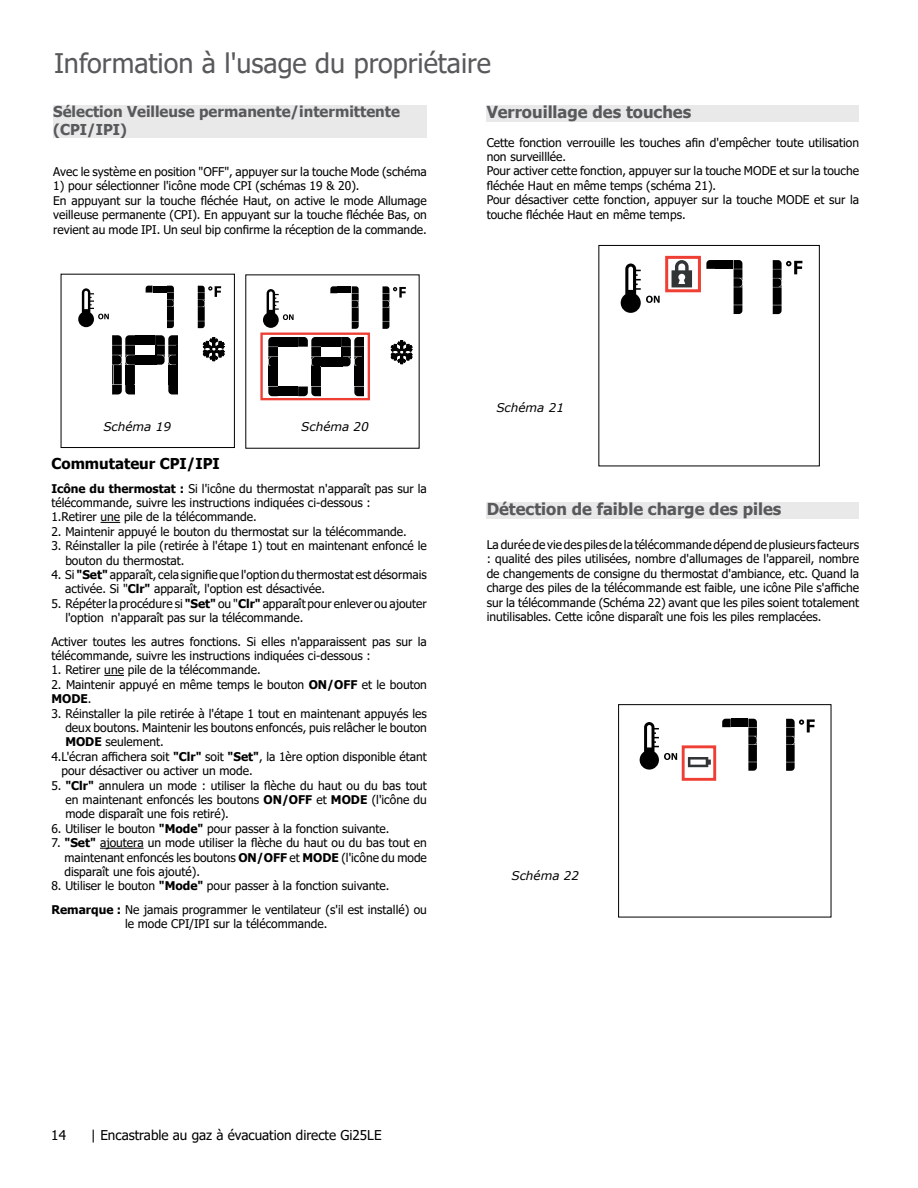
<style>
.page{position:relative;width:918px;height:1188px;background:#fff}
.page>*{position:absolute;margin:0;border:0;box-sizing:border-box;transform-origin:0 0}
.t1{font:27px "Tahoma";color:#58595b}
.t2{font:700 16.5px "Tahoma";color:#58595b}
.t3{font:700 15px/18px "Tahoma";color:#58595b}
.t4{font:700 15px "Tahoma";color:#000}
.t5{font:13.5px "Tahoma";color:#000}
.t6{font:12px/14.4px "Tahoma";color:#000}
.t7{font:italic 12px "Verdana";color:#000}
.s1{font-weight:700}
</style>
<div class="page">
<div style="left:53px;top:105px;width:374px;height:33px;background:#e9e9ea"></div>
<svg style="left:263px;top:289px;width:31px;height:39px"></svg>
<svg style="left:330px;top:286px;width:7px;height:7px"></svg>
<svg style="left:352px;top:286px;width:7px;height:43px"></svg>
<div style="left:338px;top:286px;width:13px;height:7px;background:#000"></div>
<svg style="left:383px;top:286px;width:23px;height:43px"></svg>
<svg style="left:78px;top:288px;width:31px;height:39px"></svg>
<svg style="left:146px;top:286px;width:7px;height:7px"></svg>
<svg style="left:167px;top:286px;width:7px;height:42px"></svg>
<div style="left:153px;top:286px;width:14px;height:7px;background:#000"></div>
<div style="left:61px;top:274px;width:174px;height:174px;border:1px solid #000"></div>
<svg style="left:198px;top:286px;width:24px;height:42px"></svg>
<div style="left:392px;top:304px;width:23px;height:32px;background:#fff"></div>
<div style="left:206px;top:308px;width:23px;height:26px;background:#fff"></div>
<svg style="left:336px;top:337px;width:28px;height:59px"></svg>
<div style="left:321px;top:337px;width:20px;height:10px;background:#000"></div>
<div style="left:321px;top:357px;width:20px;height:9px;background:#000"></div>
<div style="left:268px;top:367px;width:10px;height:19px;background:#000"></div>
<div style="left:278px;top:387px;width:20px;height:9px;background:#000"></div>
<svg style="left:268px;top:387px;width:10px;height:9px"></svg>
<svg style="left:268px;top:337px;width:10px;height:29px"></svg>
<svg style="left:298px;top:337px;width:23px;height:59px"></svg>
<div style="left:278px;top:337px;width:20px;height:10px;background:#000"></div>
<div style="left:260px;top:333px;width:110px;height:67px;border:2px solid #ef3e33"></div>
<svg style="left:155px;top:335px;width:23px;height:59px"></svg>
<div style="left:135px;top:335px;width:20px;height:10px;background:#000"></div>
<div style="left:135px;top:355px;width:20px;height:10px;background:#000"></div>
<svg style="left:112px;top:335px;width:23px;height:59px"></svg>
<svg style="left:390px;top:340px;width:23px;height:25px"></svg>
<svg style="left:202px;top:337px;width:23px;height:25px"></svg>
<div style="left:487px;top:105px;width:372px;height:16px;background:#e9e9ea"></div>
<svg style="left:621px;top:264px;width:39px;height:49px"></svg>
<svg style="left:706px;top:260px;width:9px;height:9px"></svg>
<svg style="left:734px;top:260px;width:8px;height:54px"></svg>
<div style="left:716px;top:260px;width:17px;height:9px;background:#000"></div>
<div style="left:599px;top:245px;width:221px;height:221px;border:1px solid #000"></div>
<svg style="left:773px;top:260px;width:30px;height:54px"></svg>
<svg style="left:671px;top:270px;width:22px;height:18px"></svg>
<svg style="left:672px;top:260px;width:20px;height:27px"></svg>
<div style="left:665px;top:256px;width:36px;height:36px;border:3px solid #ef3e33"></div>
<div style="left:784px;top:289px;width:29px;height:41px;background:#fff"></div>
<div style="left:487px;top:502px;width:372px;height:16px;background:#e9e9ea"></div>
<svg style="left:640px;top:722px;width:37px;height:48px"></svg>
<svg style="left:722px;top:719px;width:9px;height:8px"></svg>
<svg style="left:748px;top:719px;width:9px;height:52px"></svg>
<div style="left:731px;top:719px;width:17px;height:8px;background:#000"></div>
<div style="left:618px;top:704px;width:213px;height:213px;border:1px solid #000"></div>
<svg style="left:786px;top:719px;width:29px;height:52px"></svg>
<div style="left:682px;top:745px;width:34px;height:36px;border:3px solid #ef3e33"></div>
<svg style="left:687px;top:755px;width:26px;height:15px"></svg>
<svg style="left:688px;top:757px;width:23px;height:10px"></svg>
<div style="left:797px;top:749px;width:28px;height:40px;background:#fff"></div>
<svg style="left:101px;top:522px;width:19px;height:1px"></svg>
<svg style="left:104px;top:675px;width:20px;height:1px"></svg>
<hr style="left:100px;top:848px;width:44px;height:1px;background:#000">
<h1 class="t1" style="left:54px;top:45px;width:439px">Information à l'usage du propriétaire</h1>
<p class="t3" style="left:53px;top:103px;width:348px">Sélection Veilleuse permanente/intermittente (CPI/IPI)</p>
<p class="t6" style="left:53px;top:165px;width:375px">Avec le système en position "OFF", appuyer sur la touche Mode (schéma</p>
<p class="t6" style="left:53px;top:180px;width:375px">1) pour sélectionner l'icône mode CPI (schémas 19 &amp; 20).<br>En appuyant sur la touche fléchée Haut, on active le mode Allumage veilleuse permanente (CPI). En appuyant sur la touche fléchée Bas, on revient au mode IPI. Un seul bip confirme la réception de la commande.</p>
<h2 class="t2" style="left:487px;top:100px;width:206px">Verrouillage des touches</h2>
<p class="t6" style="left:487px;top:136px;width:374px">Cette fonction verrouille les touches afin d'empêcher toute utilisation non surveilllée.<br>Pour activer cette fonction, appuyer sur la touche MODE et sur la touche fléchée Haut en même temps (schéma 21).<br>Pour désactiver cette fonction, appuyer sur la touche MODE et sur la touche fléchée Haut en même temps.</p>
<p class="t7" style="left:103px;top:419px;width:69px">Schéma 19</p>
<p class="t7" style="left:301px;top:419px;width:69px">Schéma 20</p>
<p class="t4" style="left:51px;top:453px;width:170px">Commutateur CPI/IPI</p>
<p class="t6" style="left:51px;top:482px;width:377px"><span class="s1">Icône du thermostat :</span> Si l'icône du thermostat n'apparaît pas sur la télécommande, suivre les instructions indiquées ci-dessous :<br>1.Retirer une pile de la télécommande.</p>
<p class="t6" style="left:51px;top:525px;width:357px">2. Maintenir appuyé le bouton du thermostat sur la télécommande.</p>
<p class="t6" style="left:65px;top:539px;width:363px;text-indent:-14px">3. Réinstaller la pile (retirée à l'étape 1) tout en maintenant enfoncé le bouton du thermostat.</p>
<p class="t6" style="left:65px;top:568px;width:363px;text-indent:-14px">4. Si <span class="s1">"Set"</span> apparaît, cela signifie que l'option du thermostat est désormais activée. Si "<span class="s1">Clr"</span> apparaît, l'option est désactivée.</p>
<p class="t6" style="left:65px;top:597px;width:363px;text-indent:-14px">5. Répéter la procédure si <span class="s1">"Set"</span> ou "<span class="s1">Clr"</span> apparaît pour enlever ou ajouter l'option n'apparaît pas sur la télécommande.</p>
<p class="t6" style="left:51px;top:635px;width:377px">Activer toutes les autres fonctions. Si elles n'apparaissent pas sur la télécommande, suivre les instructions indiquées ci-dessous :</p>
<p class="t6" style="left:51px;top:664px;width:211px">1. Retirer une pile de la télécommande.</p>
<p class="t6" style="left:51px;top:678px;width:377px">2. Maintenir appuyé en même temps le bouton <span class="s1">ON/OFF</span> et le bouton<br><span class="s1">MODE</span>.</p>
<p class="t6" style="left:51px;top:707px;width:377px">3. Réinstaller la pile retirée à l'étape 1 tout en maintenant appuyés les</p>
<p class="t6" style="left:65px;top:721px;width:363px">deux boutons. Maintenir les boutons enfoncés, puis relâcher le bouton</p>
<p class="t6" style="left:65px;top:736px;width:100px"><span class="s1">MODE</span> seulement.</p>
<p class="t6" style="left:51px;top:750px;width:377px">4.L'écran affichera soit <span class="s1">"Clr"</span> soit <span class="s1">"Set"</span>, la 1ère option disponible étant</p>
<p class="t6" style="left:61px;top:764px;width:193px">pour désactiver ou activer un mode.</p>
<p class="t6" style="left:65px;top:779px;width:363px;text-align:justify;text-indent:-14px">5. <span class="s1">"Clr"</span> annulera un mode : utiliser la flèche du haut ou du bas tout en maintenant enfoncés les boutons <span class="s1">ON/OFF</span> et <span class="s1">MODE</span> (l'icône du mode disparaît une fois retiré).</p>
<p class="t6" style="left:51px;top:822px;width:340px">6. Utiliser le bouton <span class="s1">"Mode"</span> pour passer à la fonction suivante.</p>
<p class="t6" style="left:64px;top:836px;width:364px;text-align:justify;text-indent:-13px">7. <span class="s1">"Set"</span> ajoutera un mode utiliser la flèche du haut ou du bas tout en maintenant enfoncés les boutons <span class="s1">ON/OFF</span> et <span class="s1">MODE</span> (l'icône du mode disparaît une fois ajouté).</p>
<p class="t6" style="left:51px;top:875px;width:377px;line-height:23.4px">8. Utiliser le bouton <span class="s1">"Mode"</span> pour passer à la fonction suivante.<br><span class="s1">Remarque :</span> Ne jamais programmer le ventilateur (s'il est installé) ou</p>
<p class="t6" style="left:125px;top:917px;width:204px">le mode CPI/IPI sur la télécommande.</p>
<p class="t7" style="left:496px;top:400px;width:69px">Schéma 21</p>
<h2 class="t2" style="left:487px;top:497px;width:296px">Détection de faible charge des piles</h2>
<p class="t6" style="left:487px;top:538px;width:374px;text-align:justify">La durée de vie des piles de la télécommande dépend de plusieurs facteurs : qualité des piles utilisées, nombre d'allumages de l'appareil, nombre de changements de consigne du thermostat d'ambiance, etc. Quand la charge des piles de la télécommande est faible, une icône Pile s'affiche sur la télécommande (Schéma 22) avant que les piles soient totalement inutilisables. Cette icône disparaît une fois les piles remplacées.</p>
<p class="t7" style="left:512px;top:867px;width:69px">Schéma 22</p>
<p class="t5" style="left:51px;top:1126px;width:16px">14</p>
<p class="t5" style="left:91px;top:1126px;width:292px">| Encastrable au gaz à évacuation directe Gi25LE</p>
</div>
